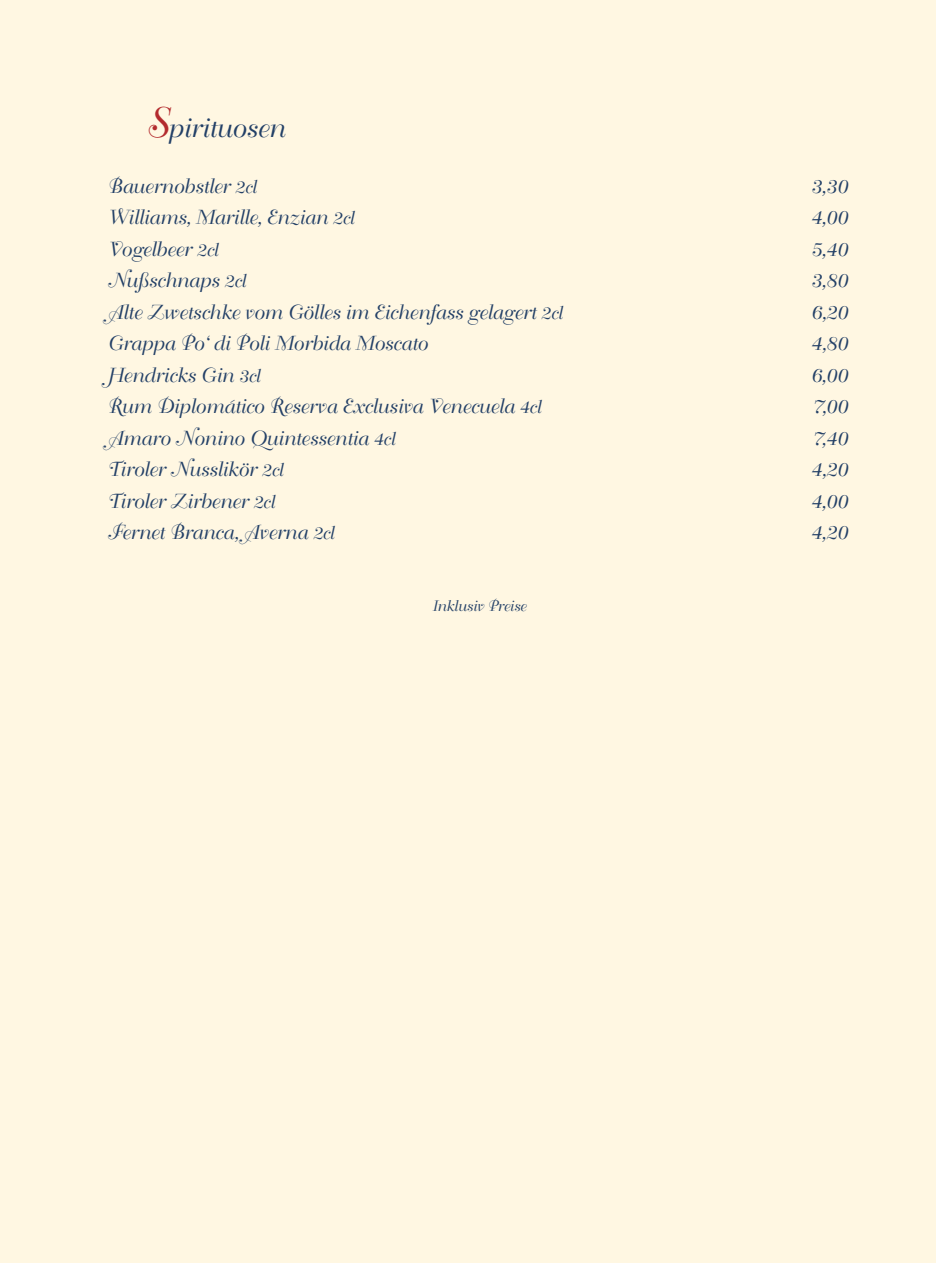
<style>
.page{position:relative;width:936px;height:1263px;background:#fff}
.page>*{position:absolute;margin:0;border:0;box-sizing:border-box;transform-origin:0 0}
.t1{font:27px "Bellevue BQ";color:#234067}
.t2{font:20.1px "Bellevue BQ";color:#234067}
.t3{font:15px "Bellevue BQ";color:#234067}
.s1{font-size:42px;color:#b32b2e}
.s2{font-size:18px}
</style>
<div class="page">
<div style="left:0;top:0;width:935px;height:1263px;background:#fff7e2"></div>
<h1 class="t1" style="left:144px;top:113px;width:141px"><span class="s1">S</span>pirituosen</h1>
<p class="t2" style="left:106px;top:175px;width:150px">Bauernobstler <span class="s2">2cl</span></p>
<p class="t2" style="left:809px;top:175px;width:38px">3,30</p>
<p class="t2" style="left:106px;top:206px;width:248px">Williams, Marille, Enzian <span class="s2">2cl</span></p>
<p class="t2" style="left:809px;top:206px;width:38px">4,00</p>
<p class="t2" style="left:106px;top:238px;width:112px">Vogelbeer <span class="s2">2cl</span></p>
<p class="t2" style="left:809px;top:238px;width:38px">5,40</p>
<p class="t2" style="left:106px;top:269px;width:140px">Nußschnaps <span class="s2">2cl</span></p>
<p class="t2" style="left:809px;top:269px;width:38px">3,80</p>
<p class="t2" style="left:106px;top:301px;width:456px">Alte Zwetschke vom Gölles im Eichenfass gelagert <span class="s2">2cl</span></p>
<p class="t2" style="left:809px;top:301px;width:38px">6,20</p>
<p class="t2" style="left:106px;top:332px;width:322px">Grappa Po‘ di Poli Morbida Moscato</p>
<p class="t2" style="left:809px;top:332px;width:38px">4,80</p>
<p class="t2" style="left:106px;top:364px;width:154px">Hendricks Gin <span class="s2">3cl</span></p>
<p class="t2" style="left:809px;top:364px;width:38px">6,00</p>
<p class="t2" style="left:106px;top:395px;width:435px">Rum Diplomático Reserva Exclusiva Venecuela <span class="s2">4cl</span></p>
<p class="t2" style="left:811px;top:395px;width:36px">7,00</p>
<p class="t2" style="left:106px;top:427px;width:289px">Amaro Nonino Quintessentia <span class="s2">4cl</span></p>
<p class="t2" style="left:811px;top:427px;width:36px">7,40</p>
<p class="t2" style="left:106px;top:458px;width:177px">Tiroler Nusslikör <span class="s2">2cl</span></p>
<p class="t2" style="left:809px;top:458px;width:38px">4,20</p>
<p class="t2" style="left:106px;top:490px;width:169px">Tiroler Zirbener <span class="s2">2cl</span></p>
<p class="t2" style="left:809px;top:490px;width:38px">4,00</p>
<p class="t2" style="left:106px;top:521px;width:228px">Fernet Branca, Averna <span class="s2">2cl</span></p>
<p class="t2" style="left:809px;top:521px;width:38px">4,20</p>
<p class="t3" style="left:431px;top:598px;width:95px">Inklusiv Preise</p>
</div>
